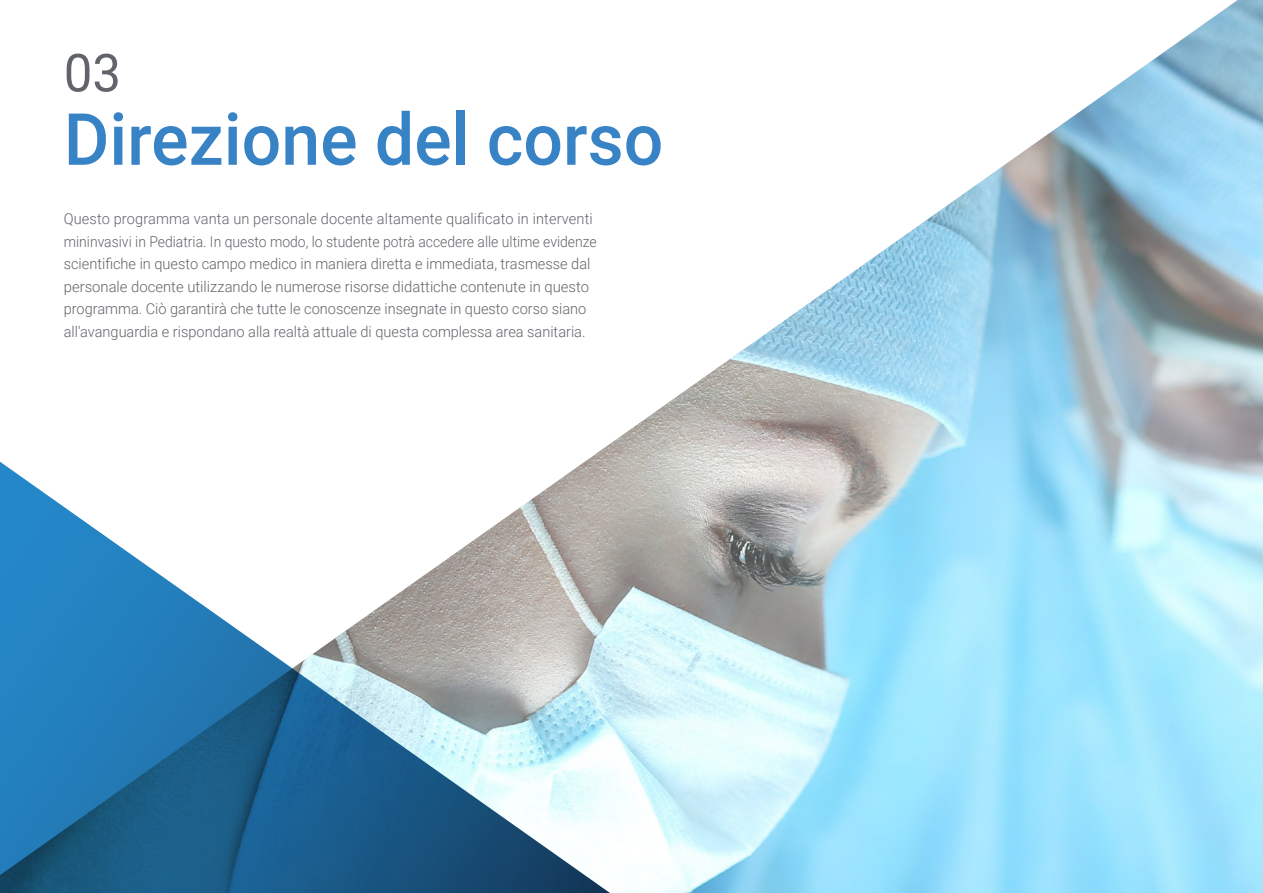
<style>
.page{position:relative;width:1263px;height:893px;background:#fff}
.page>*{position:absolute;margin:0;border:0;box-sizing:border-box;transform-origin:0 0}
.t1{font:500 72px "Roboto";color:#3783c5}
.t2{font:52.5px "Roboto";color:#61646a}
.t3{font:300 15px/22.5px "Roboto";color:#61646a}
</style>
<div class="page">
<img style="left:607px;top:0;width:656px;height:893px">
<svg style="left:0;top:446px;width:640px;height:447px"></svg>
<h2 class="t2" style="left:64px;top:36px;width:59px">03</h2>
<h1 class="t1" style="left:64px;top:89px;width:601px">Direzione del corso</h1>
<p class="t3" style="left:64px;top:207px;width:534px">Questo programma vanta un personale docente altamente qualificato in interventi mininvasivi in Pediatria. In questo modo, lo studente potrà accedere alle ultime evidenze scientifiche in questo campo medico in maniera diretta e immediata, trasmesse dal personale docente utilizzando le numerose risorse didattiche contenute in questo programma. Ciò garantirà che tutte le conoscenze insegnate in questo corso siano all'avanguardia e rispondano alla realtà attuale di questa complessa area sanitaria.</p>
</div>
